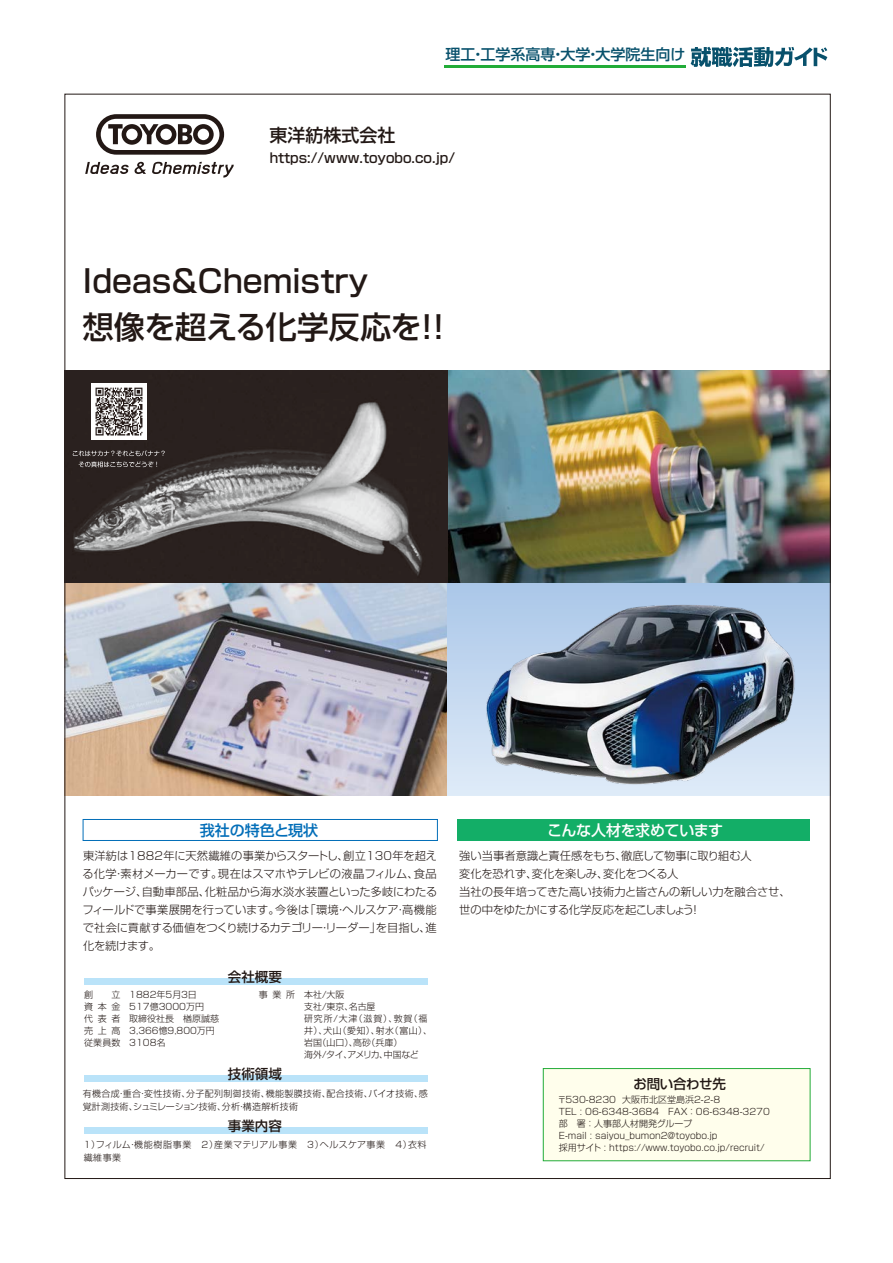
<style>
.page{position:relative;width:893px;height:1263px;background:#fff}
.page>*{position:absolute;margin:0;border:0;box-sizing:border-box;transform-origin:0 0}
.t1{font:500 31.5px/46.5px "Shin Go Pro";color:#221815}
.t2{font:500 18px "Shin Go Pro";color:#221815}
.t3{font:500 15px "Shin Go Pro";color:#08516c}
.t4{font:500 15px "Shin Go Pro";letter-spacing:-.03em;color:#fff}
.t5{font:500 15px "Shin Go Pro";color:#036eb8}
.t6{font:500 13.5px "Shin Go Pro";color:#221815}
.t7{font:500 13.5px "Shin Go Pro";letter-spacing:-.02em;color:#221815}
.t8{font:300 11.25px/18px "Shin Go Pro";letter-spacing:-.02em;color:#221815;text-align:justify}
.t9{font:300 9px/12px "Shin Go Pro";color:#221815}
.t10{font:300 9px/12.8px "Shin Go Pro";letter-spacing:.035em;color:#221815}
.t11{font:300 9px "Shin Go Pro";letter-spacing:.05em;color:#221815}
</style>
<div class="page">
<div style="left:84px;top:1127px;width:344px;height:6px;background:#bae3f9"></div>
<svg style="left:691px;top:47px;width:136px;height:20px"></svg>
<hr style="left:445px;top:66px;width:241px;height:2px;background:#22ac38">
<div style="left:83px;top:819px;width:355px;height:22px;border:1px solid #036eb8"></div>
<div style="left:543px;top:1068px;width:267px;height:93px;background:#fffeec;border:1px solid #22ac38"></div>
<div style="left:457px;top:819px;width:352px;height:21px;background:#13ae67"></div>
<img style="left:67px;top:583px;width:381px;height:212px">
<div style="left:448px;top:583px;width:382px;height:212px;background:linear-gradient(to bottom,#aac7e8,#dfebf8)"></div>
<img style="left:67px;top:370px;width:762px;height:213px">
<div style="left:84px;top:1076px;width:344px;height:6px;background:#bae3f9"></div>
<div style="left:84px;top:978px;width:344px;height:6px;background:#bae3f9"></div>
<svg style="left:96px;top:114px;width:128px;height:41px"></svg>
<svg style="left:85px;top:162px;width:61px;height:12px"></svg>
<svg style="left:152px;top:162px;width:82px;height:15px"></svg>
<img style="left:91px;top:384px;width:55px;height:55px">
<svg style="left:73px;top:450px;width:92px;height:17px"></svg>
<img style="left:476px;top:592px;width:327px;height:199px">
<h3 class="t3" style="left:445px;top:42px;width:241px">理工・工学系高専・大学・大学院生向け</h3>
<h2 class="t2" style="left:269px;top:121px;width:127px">東洋紡株式会社</h2>
<h3 class="t6" style="left:270px;top:147px;width:187px">https://www.toyobo.co.jp/</h3>
<h1 class="t1" style="left:82px;top:254px;width:373px">Ideas&amp;Chemistry<br>想像を超える化学反応を！！</h1>
<h3 class="t5" style="left:200px;top:818px;width:120px">我社の特色と現状</h3>
<h3 class="t4" style="left:547px;top:818px;width:177px">こんな人材を求めています</h3>
<p class="t8" style="left:82px;top:845px;width:356px">東洋紡は1882年に天然繊維の事業からスタートし、創立130年を超える化学・素材メーカーです。現在はスマホやテレビの液晶フィルム、食品パッケージ、自動車部品、化粧品から海水淡水装置といった多岐にわたるフィールドで事業展開を行っています。今後は「環境・ヘルスケア・高機能で社会に貢献する価値をつくり続けるカテゴリー・リーダー」を目指し、進化を続けます。</p>
<p class="t8" style="left:459px;top:845px;width:333px;text-align:left">強い当事者意識と責任感をもち、徹底して物事に取り組む人<br>変化を恐れず、変化を楽しみ、変化をつくる人<br>当社の長年培ってきた高い技術力と皆さんの新しい力を融合させ、世の中をゆたかにする化学反応を起こしましょう！</p>
<h3 class="t6" style="left:228px;top:965px;width:55px">会社概要</h3>
<p class="t9" style="left:84px;top:987px;width:38px;text-align:justify;text-indent:27px">立資本金代表者売上高従業員数</p>
<p class="t9" style="left:129px;top:987px;width:91px">1882年5月3日<br>517億3000万円<br>取締役社長　楢原誠慈<br>3,366憶9,800万円<br>3108名</p>
<p class="t9" style="left:259px;top:987px;width:38px">事業所</p>
<p class="t9" style="left:84px;top:987px;width:10px">創</p>
<p class="t9" style="left:304px;top:987px;width:129px">本社/大阪<br>支社/東京、名古屋<br>研究所/大津（滋賀）、敦賀（福井）、犬山（愛知）、射水（富山）、岩国（山口）、高砂（兵庫）<br>海外/タイ、アメリカ、中国など</p>
<h3 class="t6" style="left:228px;top:1062px;width:55px">技術領域</h3>
<h3 class="t7" style="left:633px;top:1072px;width:94px">お問い合わせ先</h3>
<p class="t9" style="left:558px;top:1093px;width:214px">〒530-8230 大阪市北区堂島浜2-2-8<br>TEL : 06-6348-3684　FAX ：06-6348-3270部　署 ：人事部人材開発グループ<br>E-mail : saiyou_bumon2@toyobo.jp</p>
<p class="t10" style="left:83px;top:1086px;width:347px">有機合成・重合・変性技術、分子配列制御技術、機能製膜技術、配合技術、バイオ技術、感覚計測技術、シュミレーション技術、分析・構造解析技術</p>
<h3 class="t6" style="left:228px;top:1114px;width:55px">事業内容</h3>
<p class="t11" style="left:84px;top:1137px;width:344px">1）フィルム・機能樹脂事業　2）産業マテリアル事業　3）ヘルスケア事業　4）衣料</p>
<p class="t9" style="left:559px;top:1141px;width:207px">採用サイト : https://www.toyobo.co.jp/recruit/</p>
<p class="t9" style="left:84px;top:1150px;width:39px">繊維事業</p>
</div>
